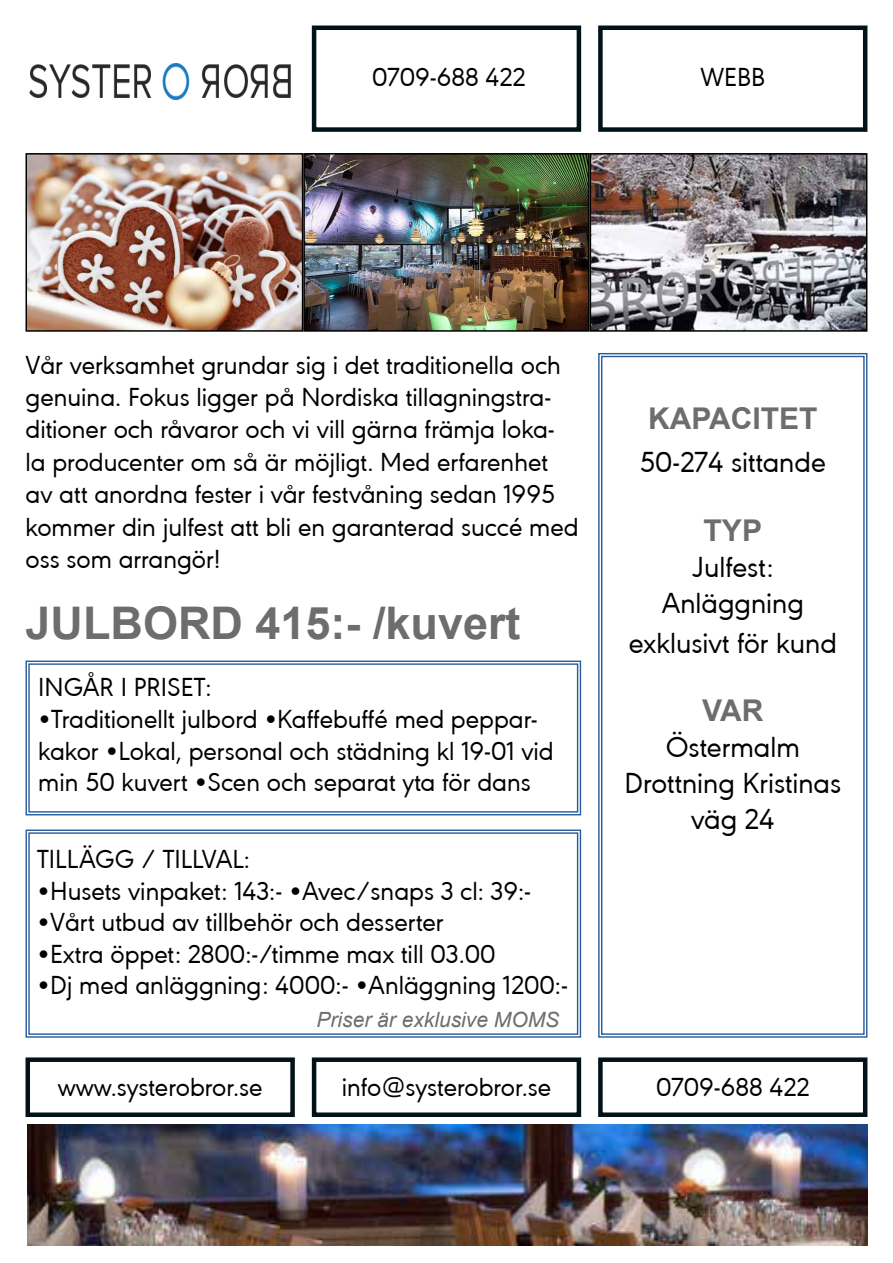
<style>
.page{position:relative;width:893px;height:1263px;background:#fff}
.page>*{position:absolute;margin:0;border:0;box-sizing:border-box;transform-origin:0 0}
.t1{font:700 45px "Arial";color:#6d6d6c}
.t2{font:30px/36px "URW Geometric";color:#000;text-align:center}
.t3{font:700 30px "Arial";color:#6d6d6c}
.t4{font:27px/32.4px "URW Geometric";color:#000}
.t5{font:italic 21px "Arial";color:#6d6d6c}
</style>
<div class="page">
<img style="left:30px;top:64px;width:260px;height:35px">
<div style="left:312px;top:26px;width:269px;height:106px;border:4px solid #011319"></div>
<div style="left:598px;top:26px;width:269px;height:106px;border:4px solid #011319"></div>
<img style="left:29px;top:156px;width:558px;height:173px">
<div style="left:26px;top:153px;width:277px;height:179px;border:2px solid #000"></div>
<div style="left:303px;top:153px;width:287px;height:179px;border:2px solid #000"></div>
<img style="left:593px;top:156px;width:271px;height:173px">
<div style="left:590px;top:153px;width:277px;height:179px;border:2px solid #000"></div>
<svg style="left:598px;top:353px;width:270px;height:685px"></svg>
<div style="left:601px;top:356px;width:264px;height:679px;border:1px solid #275b9b"></div>
<div style="left:598px;top:1057px;width:269px;height:60px;border:4px solid #011319"></div>
<div style="left:312px;top:1057px;width:269px;height:60px;border:4px solid #011319"></div>
<div style="left:26px;top:1057px;width:269px;height:60px;border:4px solid #011319"></div>
<img style="left:28px;top:1124px;width:839px;height:122px">
<svg style="left:25px;top:660px;width:557px;height:156px"></svg>
<div style="left:28px;top:663px;width:550px;height:150px;border:1px solid #275b9b"></div>
<svg style="left:25px;top:829px;width:557px;height:209px"></svg>
<div style="left:28px;top:832px;width:550px;height:203px;border:1px solid #275b9b"></div>
<p class="t4" style="left:372px;top:59px;width:155px">0709-688 422</p>
<p class="t4" style="left:700px;top:59px;width:66px">WEBB</p>
<p class="t4" style="left:26px;top:346px;width:555px">Vår verksamhet grundar sig i det traditionella och genuina. Fokus ligger på Nordiska tillagningstra&shy;ditioner och råvaror och vi vill gärna främja loka&shy;la producenter om så är möjligt. Med erfarenhet av att anordna fester i vår festvåning sedan 1995 kommer din julfest att bli en garanterad succé med oss som arrangör!</p>
<h1 class="t1" style="left:26px;top:594px;width:497px">JULBORD 415:- /kuvert</h1>
<p class="t4" style="left:38px;top:669px;width:175px">INGÅR I PRISET:</p>
<p class="t4" style="left:38px;top:701px;width:517px;line-height:31.5px">•Traditionellt julbord •Kaffebuffé med peppar&shy;kakor •Lokal, personal och städning kl 19-01 vid min 50 kuvert •Scen och separat yta för dans</p>
<p class="t4" style="left:37px;top:841px;width:214px">TILLÄGG / TILLVAL:</p>
<p class="t4" style="left:37px;top:873px;width:495px">•Husets vinpaket: 143:- •Avec/snaps 3 cl: 39:-</p>
<p class="t4" style="left:37px;top:904px;width:408px">•Vårt utbud av tillbehör och desserter</p>
<p class="t4" style="left:37px;top:936px;width:460px">•Extra öppet: 2800:-/timme max till 03.00</p>
<p class="t4" style="left:37px;top:967px;width:532px">•Dj med anläggning: 4000:- •Anläggning 1200:-</p>
<p class="t5" style="left:316px;top:1006px;width:244px">Priser är exklusive MOMS</p>
<p class="t3" style="left:648px;top:399px;width:171px">KAPACITET</p>
<p class="t2" style="left:640px;top:442px;width:188px">50-274 sittande</p>
<p class="t3" style="left:704px;top:511px;width:60px">TYP</p>
<p class="t2" style="left:662px;top:547px;width:144px">Julfest:<br>Anläggning</p>
<p class="t2" style="left:629px;top:622px;width:210px">exklusivt för kund</p>
<p class="t3" style="left:702px;top:691px;width:63px">VAR</p>
<p class="t2" style="left:625px;top:727px;width:218px">Östermalm<br>Drottning Kristinas väg 24</p>
<p class="t4" style="left:58px;top:1069px;width:206px">www.systerobror.se</p>
<p class="t4" style="left:342px;top:1069px;width:211px">info@systerobror.se</p>
<p class="t4" style="left:656px;top:1069px;width:155px">0709-688 422</p>
</div>
